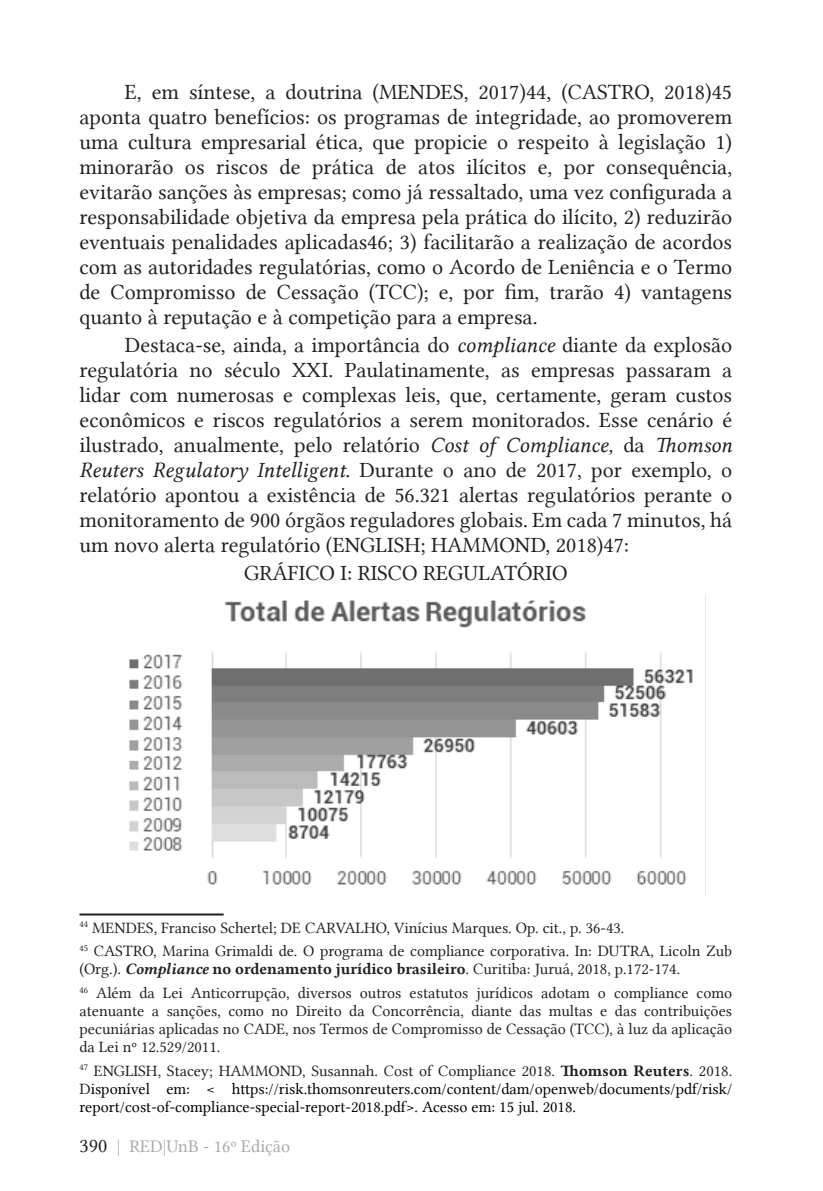
<style>
.page{position:relative;width:823px;height:1191px;background:#fff}
.page>*{position:absolute;margin:0;border:0;box-sizing:border-box;transform-origin:0 0}
.texto{font:22px/25px "Lin Libertine";color:#231f20;text-align:justify}
.t1{font:18px "Lin Libertine";color:#a8a9ad}
.rodapé{font:16px/18px "Lin Libertine";color:#231f20}
.rodapé-2{font:16px/18px "Lin Libertine";color:#000;text-align:justify}
.s1{font-family:"Lin Libertine I"}
.s2{font-family:"Lin Libertine BI"}
.s3{font-family:"Lin Libertine B"}
.s4{color:#231f20}
.s5{font-family:"Lin Libertine B";color:#231f20}
.s6{font-size:20px;color:#231f20}
</style>
<div class="page">
<img style="left:129px;top:600px;width:564px;height:285px">
<hr style="left:79px;top:913px;width:144px;height:2px;background:#231f20">
<p class="texto" style="left:79px;top:79px;width:654px;text-indent:45px">E, em síntese, a doutrina (MENDES, 2017)44, (CASTRO, 2018)45 aponta quatro benefícios: os programas de integridade, ao promoverem uma cultura empresarial ética, que propicie o respeito à legislação 1) minorarão os riscos de prática de atos ilícitos e, por consequência, evitarão sanções às empresas; como já ressaltado, uma vez configurada a responsabilidade objetiva da empresa pela prática do ilícito, 2) reduzirão eventuais penalidades aplicadas46; 3) facilitarão a realização de acordos com as autoridades regulatórias, como o Acordo de Leniência e o Termo de Compromisso de Cessação (TCC); e, por fim, trarão 4) vantagens quanto à reputação e à competição para a empresa.</p>
<p class="texto" style="left:79px;top:332px;width:654px;text-indent:45px">Destaca-se, ainda, a importância do <span class="s1">compliance</span> diante da explosão regulatória no século XXI. Paulatinamente, as empresas passaram a lidar com numerosas e complexas leis, que, certamente, geram custos econômicos e riscos regulatórios a serem monitorados. Esse cenário é ilustrado, anualmente, pelo relatório <span class="s1">Cost of Compliance,</span> da <span class="s1">Thomson Reuters Regulatory Intelligent</span>. Durante o ano de 2017, por exemplo, o relatório apontou a existência de 56.321 alertas regulatórios perante o monitoramento de 900 órgãos reguladores globais. Em cada 7 minutos, há um novo alerta regulatório (ENGLISH; HAMMOND, 2018)47:</p>
<p class="texto" style="left:244px;top:560px;width:324px">GRÁFICO I: RISCO REGULATÓRIO</p>
<p class="rodapé" style="left:79px;top:918px;width:546px"><sup>44</sup> MENDES, Franciso Schertel; DE CARVALHO, Vinícius Marques. Op. cit., p. 36-43.</p>
<p class="rodapé" style="left:79px;top:942px;width:653px"><sup>45</sup> CASTRO, Marina Grimaldi de. O programa de compliance corporativa. In: DUTRA, Licoln Zub (Org.). <span class="s2">Compliance</span> <span class="s3">no ordenamento jurídico brasileiro</span>. Curitiba: Juruá, 2018, p.172-174.</p>
<p class="rodapé" style="left:79px;top:983px;width:654px;text-align:justify"><sup>46</sup> Além da Lei Anticorrupção, diversos outros estatutos jurídicos adotam o compliance como atenuante a sanções, como no Direito da Concorrência, diante das multas e das contribuições pecuniárias aplicadas no CADE, nos Termos de Compromisso de Cessação (TCC), à luz da aplicação da Lei nº 12.529/2011.</p>
<p class="rodapé-2" style="left:79px;top:1061px;width:654px"><sup>47</sup> <span class="s4">ENGLISH, Stacey; HAMMOND, Susannah. Cost of Compliance 2018.</span> <span class="s5">Thomson Reuters</span><span class="s4">. 2018.<br>D</span>isponível em: &lt; https://risk.thomsonreuters.com/content/dam/openweb/documents/pdf/risk/ report/cost-of-compliance-special-report-2018.pdf&gt;. Acesso em: 15 jul. 2018.</p>
<p class="t1" style="left:79px;top:1136px;width:212px"><span class="s6">390</span> | RED|UnB - 16º Edição</p>
</div>
